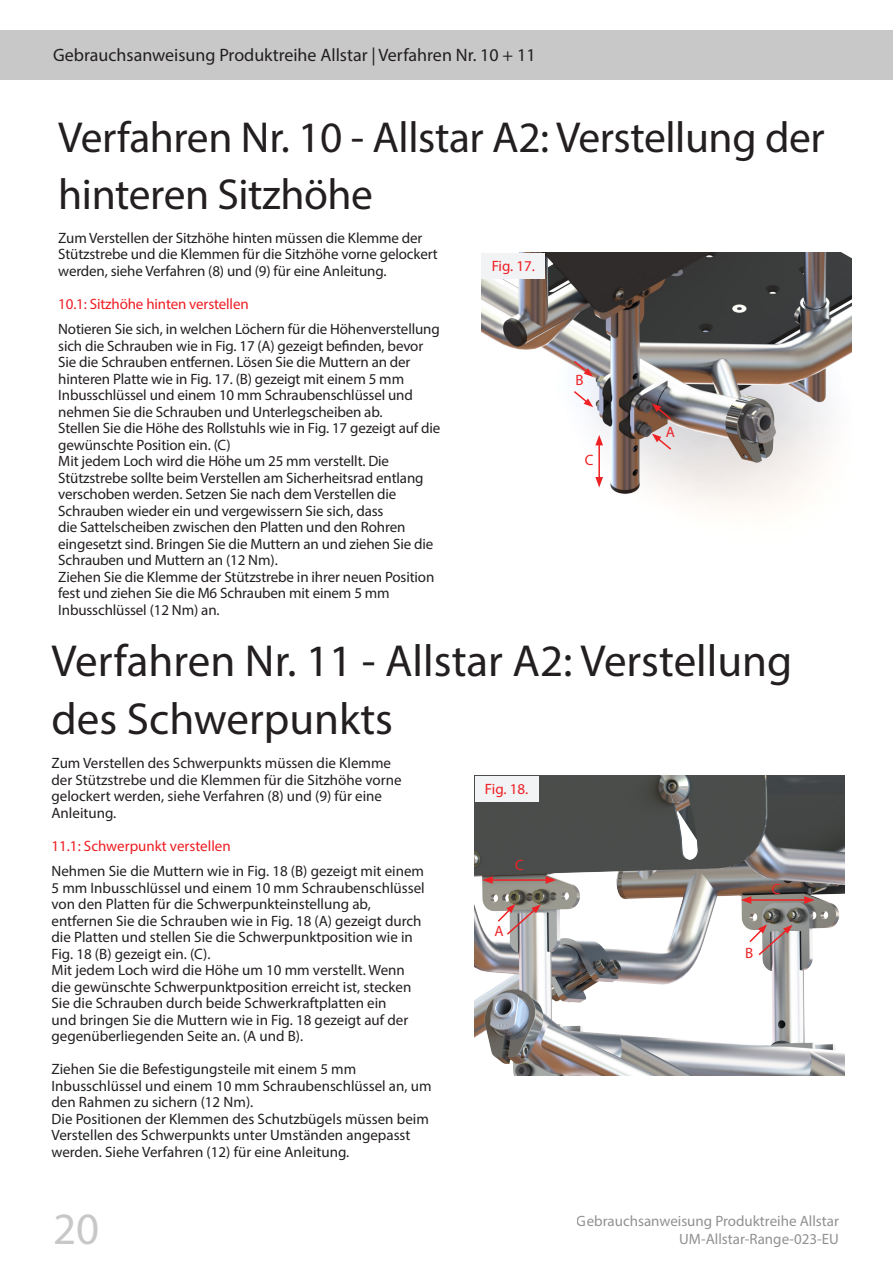
<style>
.page{position:relative;width:893px;height:1263px;background:#fff}
.page>*{position:absolute;margin:0;border:0;box-sizing:border-box;transform-origin:0 0}
.Heading_1{font:45px/57.6px "Myriad Pro";color:#231f20}
.t1{font:45px "Myriad Pro";color:#c8c8c8}
.Heading_1-2{font:43.5px/57px "Myriad Pro";letter-spacing:-.01em;color:#231f20}
.t2{font:18px "Myriad Pro";color:#231f20}
.t3{font:15px/16.5px "Myriad Pro";letter-spacing:-.01em;color:#231f20}
.Internal_Heading_-_RED{font:15px "Myriad Pro";letter-spacing:-.01em;color:#ee1d23}
.Image_no{font:15px "Myriad Pro";color:#ee1d23}
.t4{font:15px "Myriad Pro";color:#ed2326}
</style>
<div class="page">
<div style="left:0;top:31px;width:893px;height:49px;background:#c8c8c8"></div>
<img style="left:481px;top:253px;width:371px;height:256px">
<div style="left:481px;top:253px;width:64px;height:25px;background:#f2f3f4"></div>
<img style="left:475px;top:776px;width:370px;height:300px">
<div style="left:475px;top:776px;width:63px;height:25px;background:#f2f3f4"></div>
<svg style="left:652px;top:433px;width:21px;height:18px"></svg>
<svg style="left:652px;top:403px;width:21px;height:18px"></svg>
<svg style="left:572px;top:359px;width:21px;height:18px"></svg>
<svg style="left:572px;top:389px;width:21px;height:18px"></svg>
<svg style="left:748px;top:924px;width:44px;height:33px"></svg>
<svg style="left:496px;top:904px;width:45px;height:32px"></svg>
<hr style="left:749px;top:899px;width:58px;height:2px;background:#ee2124">
<svg style="left:804px;top:896px;width:11px;height:8px"></svg>
<svg style="left:741px;top:896px;width:10px;height:8px"></svg>
<hr style="left:490px;top:879px;width:58px;height:2px;background:#ee2124">
<svg style="left:546px;top:876px;width:10px;height:8px"></svg>
<svg style="left:482px;top:876px;width:11px;height:8px"></svg>
<hr style="left:598px;top:443px;width:2px;height:36px;background:#ee2124">
<svg style="left:595px;top:435px;width:8px;height:10px"></svg>
<svg style="left:595px;top:477px;width:8px;height:10px"></svg>
<p class="t2" style="left:53px;top:44px;width:484px">Gebrauchsanweisung Produktreihe Allstar |Verfahren Nr. 10 + 11</p>
<p class="Heading_1-2" style="left:58px;top:108px;width:768px">Verfahren Nr. 10 - Allstar A2: Verstellung der hinteren Sitzhöhe</p>
<p class="t3" style="left:58px;top:229px;width:381px">Zum Verstellen der Sitzhöhe hinten müssen die Klemme der<br>Stützstrebe und die Klemmen für die Sitzhöhe vorne gelockert werden, siehe Verfahren (8) und (9) für eine Anleitung.</p>
<p class="Internal_Heading_-_RED" style="left:58px;top:294px;width:192px">10.1: Sitzhöhe hinten verstellen</p>
<p class="t3" style="left:58px;top:321px;width:383px">Notieren Sie sich, in welchen Löchern für die Höhenverstellung sich die Schrauben wie in Fig. 17 (A) gezeigt befinden, bevor Sie die Schrauben entfernen. Lösen Sie die Muttern an der hinteren Platte wie in Fig. 17. (B) gezeigt mit einem 5 mm Inbusschlüssel und einem 10 mm Schraubenschlüssel und nehmen Sie die Schrauben und Unterlegscheiben ab.</p>
<p class="t3" style="left:58px;top:420px;width:384px">Stellen Sie die Höhe des Rollstuhls wie in Fig. 17 gezeigt auf die gewünschte Position ein. (C)</p>
<p class="t3" style="left:58px;top:453px;width:377px">Mit jedem Loch wird die Höhe um 25 mm verstellt. Die Stützstrebe sollte beim Verstellen am Sicherheitsrad entlang verschoben werden. Setzen Sie nach dem Verstellen die Schrauben wieder ein und vergewissern Sie sich, dass<br>die Sattelscheiben zwischen den Platten und den Rohren eingesetzt sind. Bringen Sie die Muttern an und ziehen Sie die Schrauben und Muttern an (12 Nm).</p>
<p class="t3" style="left:58px;top:568px;width:378px">Ziehen Sie die Klemme der Stützstrebe in ihrer neuen Position fest und ziehen Sie die M6 Schrauben mit einem 5 mm<br>Inbusschlüssel (12 Nm) an.</p>
<p class="Heading_1" style="left:51px;top:632px;width:742px">Verfahren Nr. 11 - Allstar A2: Verstellung des Schwerpunkts</p>
<p class="t3" style="left:51px;top:755px;width:352px">Zum Verstellen des Schwerpunkts müssen die Klemme der Stützstrebe und die Klemmen für die Sitzhöhe vorne gelockert werden, siehe Verfahren (8) und (9) für eine Anleitung.</p>
<p class="Internal_Heading_-_RED" style="left:51px;top:837px;width:181px">11.1: Schwerpunkt verstellen</p>
<p class="t3" style="left:51px;top:863px;width:375px">Nehmen Sie die Muttern wie in Fig. 18 (B) gezeigt mit einem 5 mm Inbusschlüssel und einem 10 mm Schraubenschlüssel von den Platten für die Schwerpunkteinstellung ab, entfernen Sie die Schrauben wie in Fig. 18 (A) gezeigt durch die Platten und stellen Sie die Schwerpunktposition wie in Fig. 18 (B) gezeigt ein. (C).</p>
<p class="t3" style="left:51px;top:962px;width:361px">Mit jedem Loch wird die Höhe um 10 mm verstellt. Wenn die gewünschte Schwerpunktposition erreicht ist, stecken Sie die Schrauben durch beide Schwerkraftplatten ein und bringen Sie die Muttern wie in Fig. 18 gezeigt auf der gegenüberliegenden Seite an. (A und B).</p>
<p class="t3" style="left:51px;top:1061px;width:382px">Ziehen Sie die Befestigungsteile mit einem 5 mm<br>Inbusschlüssel und einem 10 mm Schraubenschlüssel an, um den Rahmen zu sichern (12 Nm).</p>
<p class="t3" style="left:51px;top:1110px;width:379px">Die Positionen der Klemmen des Schutzbügels müssen beim<br>Verstellen des Schwerpunkts unter Umständen angepasst werden. Siehe Verfahren (12) für eine Anleitung.</p>
<p class="Image_no" style="left:492px;top:256px;width:45px">Fig. 17.</p>
<p class="t4" style="left:576px;top:371px;width:10px">B</p>
<p class="t4" style="left:666px;top:422px;width:11px">A</p>
<p class="t4" style="left:585px;top:451px;width:10px">C</p>
<p class="Image_no" style="left:485px;top:779px;width:45px">Fig. 18.</p>
<p class="t4" style="left:515px;top:856px;width:10px">C</p>
<p class="t4" style="left:772px;top:879px;width:10px">C</p>
<p class="t4" style="left:495px;top:922px;width:11px">A</p>
<p class="t4" style="left:745px;top:944px;width:10px">B</p>
<h1 class="t1" style="left:53px;top:1201px;width:48px">20</h1>
<p class="t3" style="left:577px;top:1212px;width:264px">Gebrauchsanweisung Produktreihe Allstar</p>
<p class="t3" style="left:679px;top:1230px;width:161px">UM-Allstar-Range-023-EU</p>
</div>
